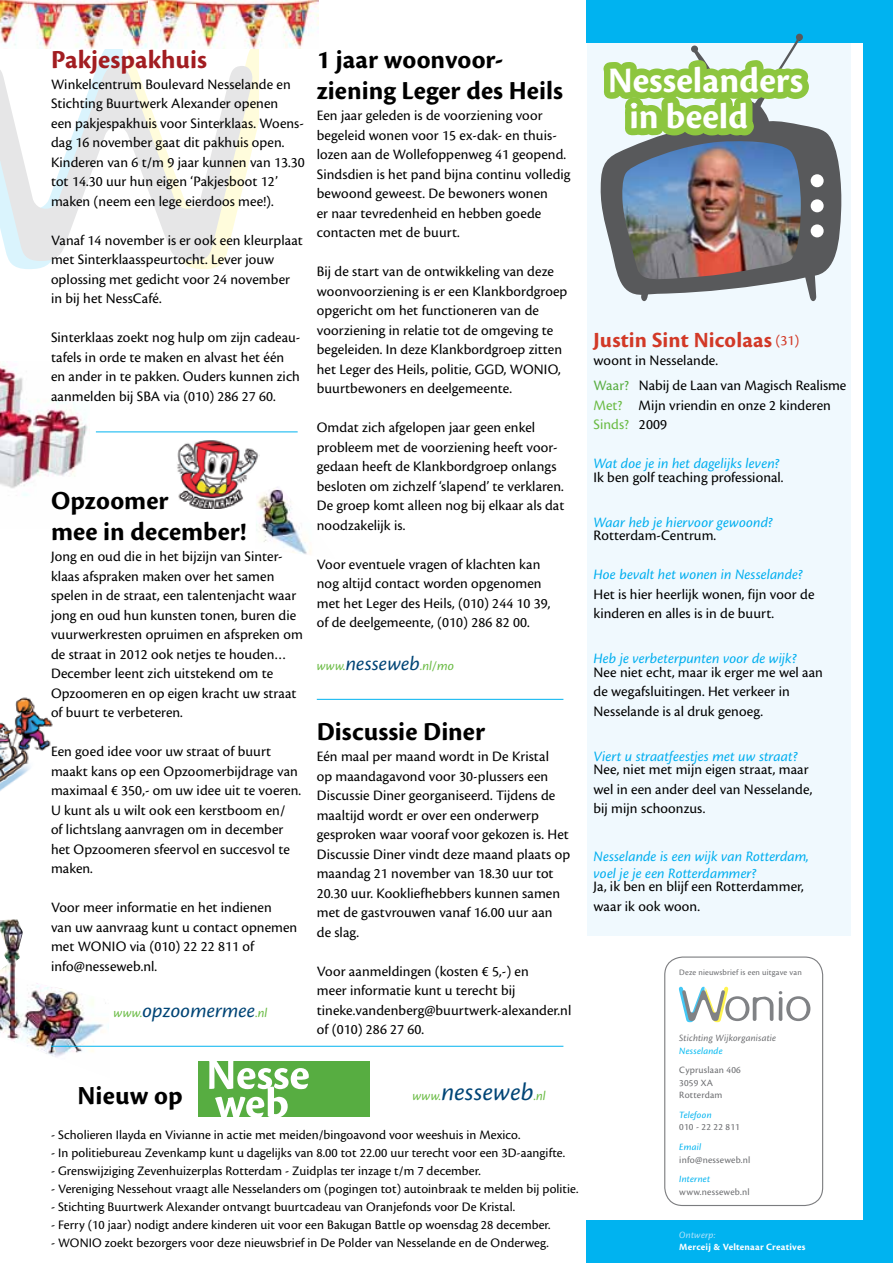
<style>
.page{position:relative;width:893px;height:1263px;background:#fff}
.page>*{position:absolute;margin:0;border:0;box-sizing:border-box;transform-origin:0 0}
.t1{font:37.2px/36.5px "Cronos Pro Bold Subh";color:#fff}
.t2{font:700 27px/31.5px "Cronos Pro";letter-spacing:.005em;color:#000}
.t3{font:700 27px "Cronos Pro";color:#a21d21}
.t4{font:italic 26.1px "Cronos Pro";letter-spacing:.005em;color:#004576}
.t5{font:700 22.5px "Cronos Pro";letter-spacing:.01em;color:#d23927}
.t6{font:italic 21px "Cronos Pro";letter-spacing:.005em;color:#004576}
.t7{font:15px/19.5px "Cronos Pro";letter-spacing:.005em;color:#000}
.t8{font:italic 15px/16.5px "Cronos Pro";letter-spacing:.005em;color:#00aeef}
.t9{font:italic 13.65px "Cronos Pro";letter-spacing:.01em;color:#6abb44}
.t10{font:13.5px "Cronos Pro";letter-spacing:.005em;color:#000}
.t11{font:10.05px/12.8px "Cronos Pro";letter-spacing:.02em;color:#6d6e71}
.t12{font:700 10.05px "Cronos Pro";letter-spacing:.02em;color:#fff}
.t13{font:italic 10.05px "Cronos Pro";letter-spacing:.015em;color:#6d6e71}
.t14{font:italic 10.05px "Cronos Pro";letter-spacing:.02em;color:#00b3f0}
.t15{font:italic 10.05px "Cronos Pro";letter-spacing:.02em;color:#00b9f1}
.t16{font:italic 10.05px "Cronos Pro";letter-spacing:.02em;color:#b4e3fa}
.t17{font:8.7px "Cronos Pro";letter-spacing:.02em;color:#6d6e71}
.s1{font-size:21px;color:#004576}
.s2{font-weight:400;font-size:15px}
.s3{color:#57ad41}
.s4{color:#6abb44}
.s5{font-size:13.65px;color:#6abb44}
</style>
<div class="page">
<img style="left:0;top:697px;width:53px;height:94px">
<img style="left:0;top:364px;width:88px;height:132px">
<img style="left:0;top:919px;width:109px;height:138px">
<div style="left:587px;top:32px;width:263px;height:904px;background:#f0f9fe"></div>
<div style="left:863px;top:0;width:30px;height:1263px;background:#00b3f0"></div>
<div style="left:587px;top:1220px;width:306px;height:43px;background:#00b3f0"></div>
<div style="left:587px;top:0;width:306px;height:43px;background:#00b3f0"></div>
<svg style="left:0;top:49px;width:259px;height:220px"></svg>
<div style="left:198px;top:1061px;width:172px;height:56px;background:#57ad41"></div>
<svg style="left:209px;top:1061px;width:100px;height:56px"></svg>
<hr style="left:317px;top:699px;width:246px;height:1px;background:#00b3f0">
<hr style="left:51px;top:1046px;width:512px;height:1px;background:#00b3f0">
<div style="left:664px;top:956px;width:159px;height:250px;border:1px solid #6d6e71;border-radius:18px"></div>
<svg style="left:679px;top:987px;width:94px;height:35px"></svg>
<svg style="left:779px;top:991px;width:31px;height:30px"></svg>
<hr style="left:96px;top:431px;width:202px;height:1px;background:#00b3f0">
<svg style="left:822px;top:130px;width:19px;height:143px;fill:#58595b"></svg>
<svg style="left:811px;top:174px;width:13px;height:13px"></svg>
<svg style="left:811px;top:199px;width:13px;height:13px"></svg>
<svg style="left:811px;top:224px;width:13px;height:13px"></svg>
<img style="left:600px;top:34px;width:222px;height:267px">
<img style="left:177px;top:440px;width:82px;height:69px">
<img style="left:256px;top:486px;width:55px;height:68px">
<img style="left:0;top:0;width:148px;height:49px">
<img style="left:148px;top:0;width:170px;height:49px">
<h2 class="t3" style="left:51px;top:44px;width:157px">Pakjespakhuis</h2>
<p class="t7" style="left:51px;top:74px;width:255px">Winkelcentrum Boulevard Nesselande en Stichting Buurtwerk Alexander openen<br>een pakjespakhuis voor Sinterklaas. Woens&shy;dag 16 november gaat dit pakhuis open.<br>Kinderen van 6 t/m 9 jaar kunnen van 13.30 tot 14.30 uur hun eigen ‘Pakjesboot 12’ maken (neem een lege eierdoos mee!).</p>
<p class="t7" style="left:51px;top:230px;width:253px">Vanaf 14 november is er ook een kleurplaat met Sinterklaasspeurtocht. Lever jouw oplossing met gedicht voor 24 november in bij het NessCafé.</p>
<p class="t7" style="left:51px;top:328px;width:251px">Sinterklaas zoekt nog hulp om zijn cadeau&shy;tafels in orde te maken en alvast het één en ander in te pakken. Ouders kunnen zich aanmelden bij SBA via (010) 286 27 60.</p>
<h2 class="t2" style="left:317px;top:44px;width:248px">1 jaar woonvoor&shy;ziening Leger des Heils</h2>
<p class="t7" style="left:317px;top:106px;width:255px">Een jaar geleden is de voorziening voor begeleid wonen voor 15 ex-dak- en thuis&shy;lozen aan de Wollefoppenweg 41 geopend.<br>Sindsdien is het pand bijna continu volledig bewoond geweest. De bewoners wonen<br>er naar tevredenheid en hebben goede contacten met de buurt.</p>
<p class="t7" style="left:317px;top:262px;width:252px">Bij de start van de ontwikkeling van deze woonvoorziening is er een Klankbordgroep opgericht om het functioneren van de voorziening in relatie tot de omgeving te begeleiden. In deze Klankbordgroep zitten het Leger des Heils, politie, GGD, WONIO, buurtbewoners en deelgemeente.</p>
<p class="t7" style="left:317px;top:418px;width:249px">Omdat zich afgelopen jaar geen enkel probleem met de voorziening heeft voor&shy;gedaan heeft de Klankbordgroep onlangs besloten om zichzelf ‘slapend’ te verklaren.<br>De groep komt alleen nog bij elkaar als dat noodzakelijk is.</p>
<p class="t7" style="left:317px;top:554px;width:235px">Voor eventuele vragen of klachten kan nog altijd contact worden opgenomen met het Leger des Heils, (010) 244 10 39, of de deelgemeente, (010) 286 82 00.</p>
<p class="t9" style="left:317px;top:658px;width:139px">www.<span class="s1">nesseweb</span>.nl/mo</p>
<h1 class="t1" style="left:629px;top:63px;width:175px;text-indent:-21px">Nesselanders in beeld</h1>
<h3 class="t5" style="left:593px;top:327px;width:207px">Justin Sint Nicolaas <span class="s2">(31)</span></h3>
<p class="t7" style="left:593px;top:347px;width:254px;line-height:25.5px">woont in Nesselande.<br><span class="s3">Waar?</span> Nabij de Laan van Magisch Realisme</p>
<p class="t7" style="left:593px;top:395px;width:239px"><span class="s4">Met?</span> Mijn vriendin en onze 2 kinderen<br><span class="s4">Sinds?</span> 2009</p>
<p class="t8" style="left:593px;top:455px;width:187px">Wat doe je in het dagelijks leven?</p>
<p class="t7" style="left:593px;top:467px;width:192px">Ik ben golf teaching professional.</p>
<p class="t8" style="left:593px;top:514px;width:181px">Waar heb je hiervoor gewoond?</p>
<p class="t7" style="left:593px;top:526px;width:124px">Rotterdam-Centrum.</p>
<p class="t8" style="left:593px;top:566px;width:211px">Hoe bevalt het wonen in Nesselande?</p>
<p class="t7" style="left:593px;top:584px;width:223px">Het is hier heerlijk wonen, fijn voor de kinderen en alles is in de buurt.</p>
<p class="t8" style="left:593px;top:650px;width:205px">Heb je verbeterpunten voor de wijk?</p>
<p class="t7" style="left:593px;top:662px;width:231px">Nee niet echt, maar ik erger me wel aan de wegafsluitingen. Het verkeer in<br>Nesselande is al druk genoeg.</p>
<p class="t8" style="left:593px;top:748px;width:206px">Viert u straatfeestjes met uw straat?</p>
<p class="t7" style="left:593px;top:760px;width:220px">Nee, niet met mijn eigen straat, maar wel in een ander deel van Nesselande, bij mijn schoonzus.</p>
<p class="t8" style="left:593px;top:848px;width:217px">Nesselande is een wijk van Rotterdam, voel je je een Rotterdammer?</p>
<p class="t7" style="left:593px;top:877px;width:212px">Ja, ik ben en blijf een Rotterdammer, waar ik ook woon.</p>
<h2 class="t2" style="left:51px;top:485px;width:197px">Opzoomer<br>mee in december!</h2>
<p class="t7" style="left:51px;top:547px;width:253px">Jong en oud die in het bijzijn van Sinter&shy;klaas afspraken maken over het samen spelen in de straat, een talentenjacht waar jong en oud hun kunsten tonen, buren die vuurwerkresten opruimen en afspreken om de straat in 2012 ook netjes te houden… December leent zich uitstekend om te Opzoomeren en op eigen kracht uw straat of buurt te verbeteren.</p>
<p class="t7" style="left:51px;top:742px;width:252px">Een goed idee voor uw straat of buurt maakt kans op een Opzoomerbijdrage van maximaal € 350,- om uw idee uit te voeren.<br>U kunt als u wilt ook een kerstboom en/<br>of lichtslang aanvragen om in december het Opzoomeren sfeervol en succesvol te maken.</p>
<p class="t7" style="left:51px;top:898px;width:248px">Voor meer informatie en het indienen<br>van uw aanvraag kunt u contact opnemen met WONIO via (010) 22 22 811 of info@nesseweb.nl.</p>
<h3 class="t6" style="left:114px;top:999px;width:155px"><span class="s5">www.</span>opzoomermee<span class="s5">.nl</span></h3>
<h2 class="t2" style="left:317px;top:716px;width:170px">Discussie Diner</h2>
<p class="t7" style="left:317px;top:747px;width:255px">Eén maal per maand wordt in De Kristal<br>op maandagavond voor 30-plussers een Discussie Diner georganiseerd. Tijdens de maaltijd wordt er over een onderwerp gesproken waar vooraf voor gekozen is. Het Discussie Diner vindt deze maand plaats op maandag 21 november van 18.30 uur tot 20.30 uur. Kookliefhebbers kunnen samen met de gastvrouwen vanaf 16.00 uur aan de slag.</p>
<p class="t7" style="left:317px;top:961px;width:256px">Voor aanmeldingen (kosten € 5,-) en<br>meer informatie kunt u terecht bij tineke.vandenberg@buurtwerk-alexander.nl of (010) 286 27 60.</p>
<p class="t17" style="left:679px;top:967px;width:124px">Deze nieuwsbrief is een uitgave van</p>
<p class="t13" style="left:679px;top:1032px;width:98px">Stichting Wijkorganisatie</p>
<p class="t15" style="left:679px;top:1045px;width:45px">Nesselande</p>
<p class="t11" style="left:679px;top:1063px;width:63px">Cypruslaan 406<br>3059 XA<br>Rotterdam</p>
<p class="t14" style="left:679px;top:1109px;width:34px">Telefoon</p>
<p class="t11" style="left:679px;top:1121px;width:62px">010 - 22 22 811</p>
<p class="t14" style="left:679px;top:1141px;width:23px">Email</p>
<p class="t11" style="left:679px;top:1153px;width:73px">info@nesseweb.nl</p>
<p class="t14" style="left:679px;top:1173px;width:32px">Internet</p>
<p class="t11" style="left:679px;top:1185px;width:72px">www.nesseweb.nl</p>
<h3 class="t4" style="left:412px;top:1077px;width:135px"><span class="s5">www.</span>nesseweb<span class="s5">.nl</span></h3>
<h2 class="t2" style="left:78px;top:1080px;width:107px">Nieuw op</h2>
<p class="t10" style="left:51px;top:1127px;width:471px">- Scholieren Ilayda en Vivianne in actie met meiden/bingoavond voor weeshuis in Mexico.</p>
<p class="t10" style="left:51px;top:1145px;width:516px">- In politiebureau Zevenkamp kunt u dagelijks van 8.00 tot 22.00 uur terecht voor een 3D-aangifte.</p>
<p class="t10" style="left:51px;top:1163px;width:431px">- Grenswijziging Zevenhuizerplas Rotterdam - Zuidplas ter inzage t/m 7 december.</p>
<p class="t10" style="left:51px;top:1181px;width:529px">- Vereniging Nessehout vraagt alle Nesselanders om (pogingen tot) autoinbraak te melden bij politie.</p>
<p class="t10" style="left:51px;top:1199px;width:466px">- Stichting Buurtwerk Alexander ontvangt buurtcadeau van Oranjefonds voor De Kristal.</p>
<p class="t10" style="left:51px;top:1217px;width:501px">- Ferry (10 jaar) nodigt andere kinderen uit voor een Bakugan Battle op woensdag 28 december.</p>
<p class="t10" style="left:51px;top:1235px;width:499px">- WONIO zoekt bezorgers voor deze nieuwsbrief in De Polder van Nesselande en de Onderweg.</p>
<p class="t16" style="left:679px;top:1229px;width:38px">Ontwerp:</p>
<p class="t12" style="left:679px;top:1241px;width:128px">Merceij &amp; Veltenaar Creatives</p>
</div>
